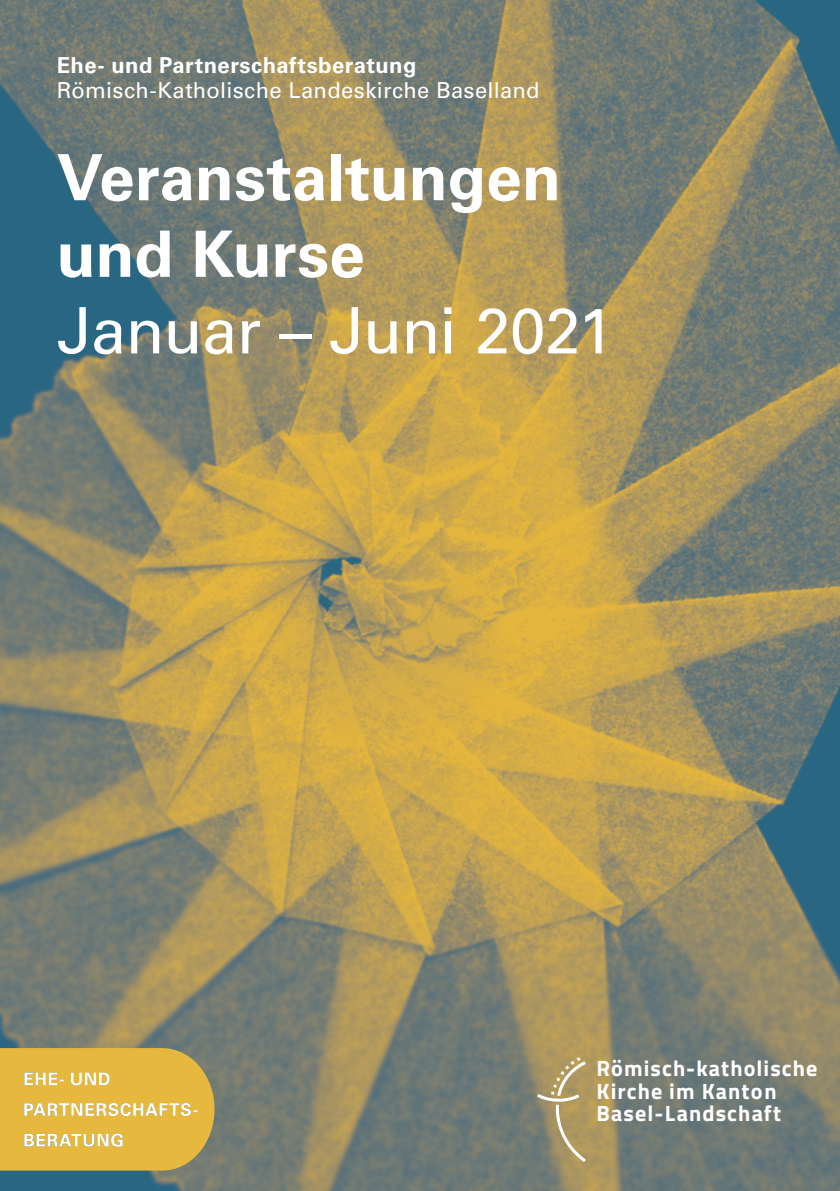
<style>
.page{position:relative;width:840px;height:1191px;background:#fff}
.page>*{position:absolute;margin:0;border:0;box-sizing:border-box;transform-origin:0 0}
.t1{font:700 64px/76.6px "Univers LT Std";letter-spacing:-.005em;color:#fff}
.t2{font:64px "Univers LT Std";letter-spacing:-.015em;color:#fff}
.t3{font:700 22.2px "Titillium Web";letter-spacing:.05em;color:#fff}
.t4{font:22px "Univers LT Std";letter-spacing:.015em;color:#fff}
.t5{font:700 22px "Univers LT Std";letter-spacing:.02em;color:#fff}
</style>
<div class="page">
<img style="left:0;top:0;width:839px;height:1191px">
<svg style="left:0;top:1048px;width:214px;height:122px;background:#e1b94f"></svg>
<svg style="left:536px;top:1057px;width:49px;height:105px;background:#ab9c72"></svg>
<p class="t5" style="left:57px;top:52px;width:361px">Ehe- und Partnerschaftsberatung</p>
<p class="t4" style="left:57px;top:77px;width:484px">Römisch-Katholische Landeskirche Baselland</p>
<h1 class="t1" style="left:57px;top:140px;width:505px">Veranstaltungen und Kurse</h1>
<h1 class="t2" style="left:57px;top:293px;width:558px">Januar – Juni 2021</h1>
<p class="t3" style="left:596px;top:1051px;width:222px">Römisch-katholische</p>
<p class="t3" style="left:596px;top:1073px;width:181px">Kirche im Kanton</p>
<p class="t3" style="left:596px;top:1096px;width:186px">Basel-Landschaft</p>
</div>
